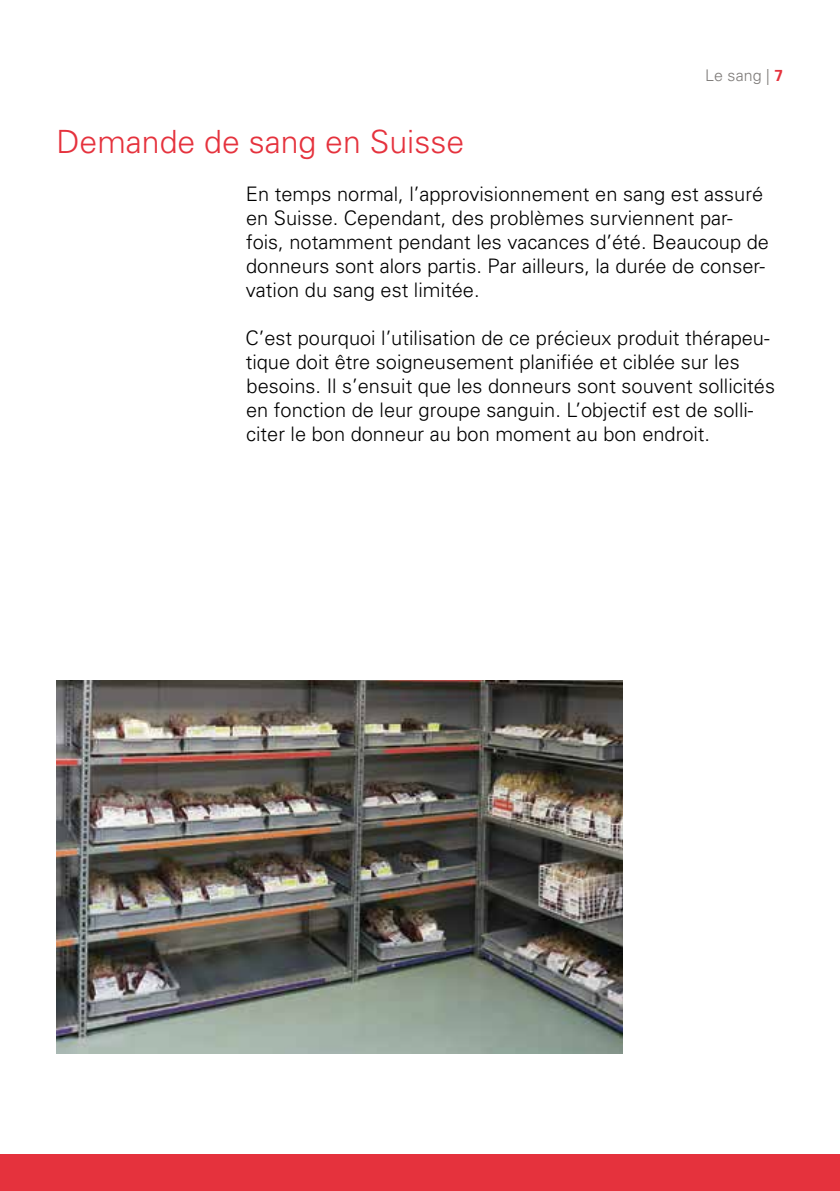
<style>
.page{position:relative;width:840px;height:1191px;background:#fff}
.page>*{position:absolute;margin:0;border:0;box-sizing:border-box;transform-origin:0 0}
.t1{font:300 32px "Univers";color:#e5323d}
.t2{font:300 20px/24px "Univers";color:#000}
.t3{font:300 16px "Univers";letter-spacing:.01em;color:#7f7c7a}
.s1{font-weight:700;color:#e5323d}
</style>
<div class="page">
<img style="left:57px;top:681px;width:565px;height:372px">
<div style="left:0;top:1154px;width:839px;height:37px;background:#e5323d"></div>
<h1 class="t1" style="left:56px;top:129px;width:409px">Demande de sang en Suisse</h1>
<p class="t3" style="left:704px;top:69px;width:80px">Le sang | <span class="s1">7</span></p>
<p class="t2" style="left:246px;top:184px;width:524px">En temps normal, l’approvisionnement en sang est assuré en Suisse. Cependant, des problèmes surviennent par&shy;fois, notamment pendant les vacances d’été. Beaucoup de donneurs sont alors partis. Par ailleurs, la durée de conser&shy;vation du sang est limitée.</p>
<p class="t2" style="left:245px;top:328px;width:531px">C’est pourquoi l’utilisation de ce précieux produit thérapeu&shy;tique doit être soigneusement planifiée et ciblée sur les besoins. Il s’ensuit que les donneurs sont souvent sollicités en fonction de leur groupe sanguin. L’objectif est de solli&shy;citer le bon donneur au bon moment au bon endroit.</p>
</div>
